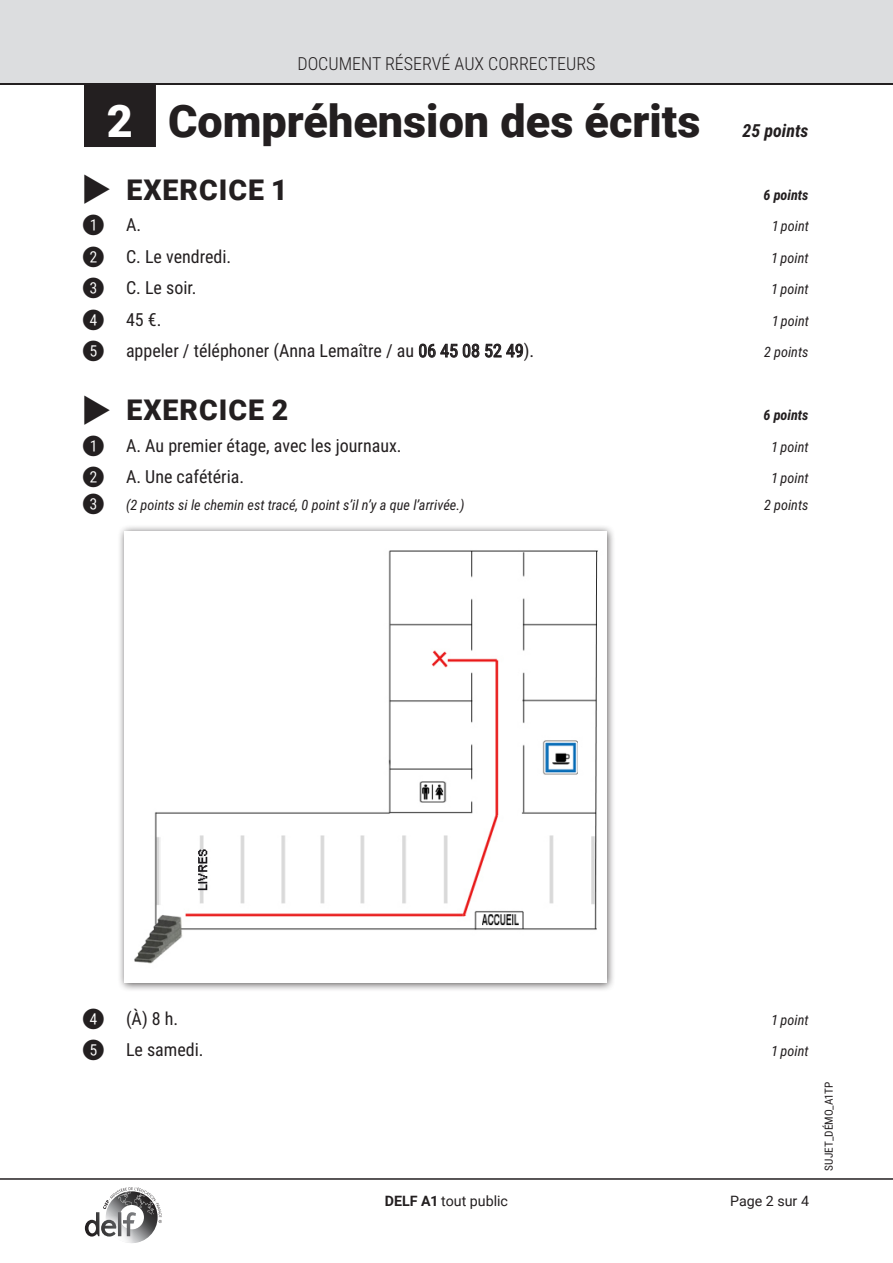
<style>
.page{position:relative;width:893px;height:1263px;background:#fff}
.page>*{position:absolute;margin:0;border:0;box-sizing:border-box;transform-origin:0 0}
.t1{font:900 45px "Roboto";color:#231f20}
.t2{font:40.5px "Questions DELF";color:#231f20}
.t3{font:900 28.5px "Roboto";letter-spacing:.035em;color:#231f20}
.t4{font:18px "Roboto Condensed";color:#231f20}
.t5{font:300 18px "Roboto Condensed";color:#231f20}
.t6{font:italic 700 18px "Roboto Condensed";color:#231f20}
.t7{font:italic 14.25px "Roboto Condensed";color:#231f20}
.t8{font:14.25px "Roboto";color:#231f20}
.t9{font:italic 700 14.25px "Roboto Condensed";color:#231f20}
.t10{font:11.25px "Roboto Condensed";color:#231f20}
.s1{color:#fff}
.s2{font-family:"Questions DELF";font-weight:400;font-size:42px}
.s3{font-weight:700}
</style>
<div class="page">
<hr style="left:0;top:1178px;width:893px;height:2px;background:#231f20">
<div style="left:0;top:0;width:893px;height:83px;background:#dcdddf"></div>
<hr style="left:0;top:83px;width:893px;height:2px;background:#231f20">
<div style="left:84px;top:84px;width:72px;height:63px;background:#231f20"></div>
<div style="left:117px;top:524px;width:499px;height:468px;background:#231f20;opacity:.75"></div>
<img style="left:124px;top:531px;width:483px;height:452px">
<svg style="left:85px;top:1187px;width:77px;height:56px"></svg>
<p class="t5" style="left:297px;top:51px;width:300px">DOCUMENT RÉSERVÉ AUX CORRECTEURS</p>
<p class="t1" style="left:107px;top:89px;width:595px"><span class="s1">2</span> Compréhension des écrits</p>
<p class="t3" style="left:85px;top:169px;width:203px"><span class="s2">&gt;</span> EXERCICE 1</p>
<p class="t6" style="left:742px;top:117px;width:68px">25 points</p>
<p class="t9" style="left:763px;top:184px;width:47px">6 points</p>
<p class="t2" style="left:84px;top:199px;width:22px">1</p>
<p class="t4" style="left:126px;top:212px;width:17px">A.</p>
<p class="t7" style="left:772px;top:216px;width:38px">1 point</p>
<p class="t2" style="left:84px;top:230px;width:22px">2</p>
<p class="t4" style="left:126px;top:243px;width:107px">C. Le vendredi.</p>
<p class="t7" style="left:772px;top:247px;width:38px">1 point</p>
<p class="t2" style="left:84px;top:262px;width:22px">3</p>
<p class="t4" style="left:126px;top:275px;width:72px">C. Le soir.</p>
<p class="t7" style="left:772px;top:279px;width:38px">1 point</p>
<p class="t2" style="left:84px;top:293px;width:22px">4</p>
<p class="t4" style="left:126px;top:306px;width:37px">45 €.</p>
<p class="t7" style="left:772px;top:310px;width:38px">1 point</p>
<p class="t2" style="left:84px;top:325px;width:22px">5</p>
<p class="t4" style="left:126px;top:338px;width:410px">appeler / téléphoner (Anna Lemaître / au 06 45 08 52 49).</p>
<p class="t7" style="left:764px;top:342px;width:46px">2 points</p>
<p class="t3" style="left:85px;top:390px;width:205px"><span class="s2">&gt;</span> EXERCICE 2</p>
<p class="t9" style="left:763px;top:405px;width:47px">6 points</p>
<p class="t2" style="left:84px;top:419px;width:22px">1</p>
<p class="t4" style="left:126px;top:432px;width:277px">A. Au premier étage, avec les journaux.</p>
<p class="t7" style="left:772px;top:436px;width:38px">1 point</p>
<p class="t2" style="left:84px;top:451px;width:22px">2</p>
<p class="t4" style="left:126px;top:464px;width:120px">A. Une cafétéria.</p>
<p class="t7" style="left:772px;top:468px;width:38px">1 point</p>
<p class="t2" style="left:84px;top:478px;width:22px">3</p>
<p class="t7" style="left:126px;top:495px;width:340px">(2 points si le chemin est tracé, 0 point s’il n’y a que l’arrivée.)</p>
<p class="t7" style="left:764px;top:495px;width:46px">2 points</p>
<p class="t2" style="left:84px;top:992px;width:22px">4</p>
<p class="t4" style="left:126px;top:1006px;width:54px">(À) 8 h.</p>
<p class="t7" style="left:772px;top:1010px;width:38px">1 point</p>
<p class="t2" style="left:84px;top:1024px;width:22px">5</p>
<p class="t4" style="left:126px;top:1037px;width:79px">Le samedi.</p>
<p class="t7" style="left:772px;top:1041px;width:38px">1 point</p>
<p class="t8" style="left:385px;top:1190px;width:125px"><span class="s3">DELF A1</span> tout public</p>
<p class="t8" style="left:730px;top:1190px;width:80px">Page 2 sur 4</p>
<p class="t10" style="left:821px;top:1170px;width:90px;rotate:-90deg">SUJET_DÉMO_A1TP</p>
</div>
